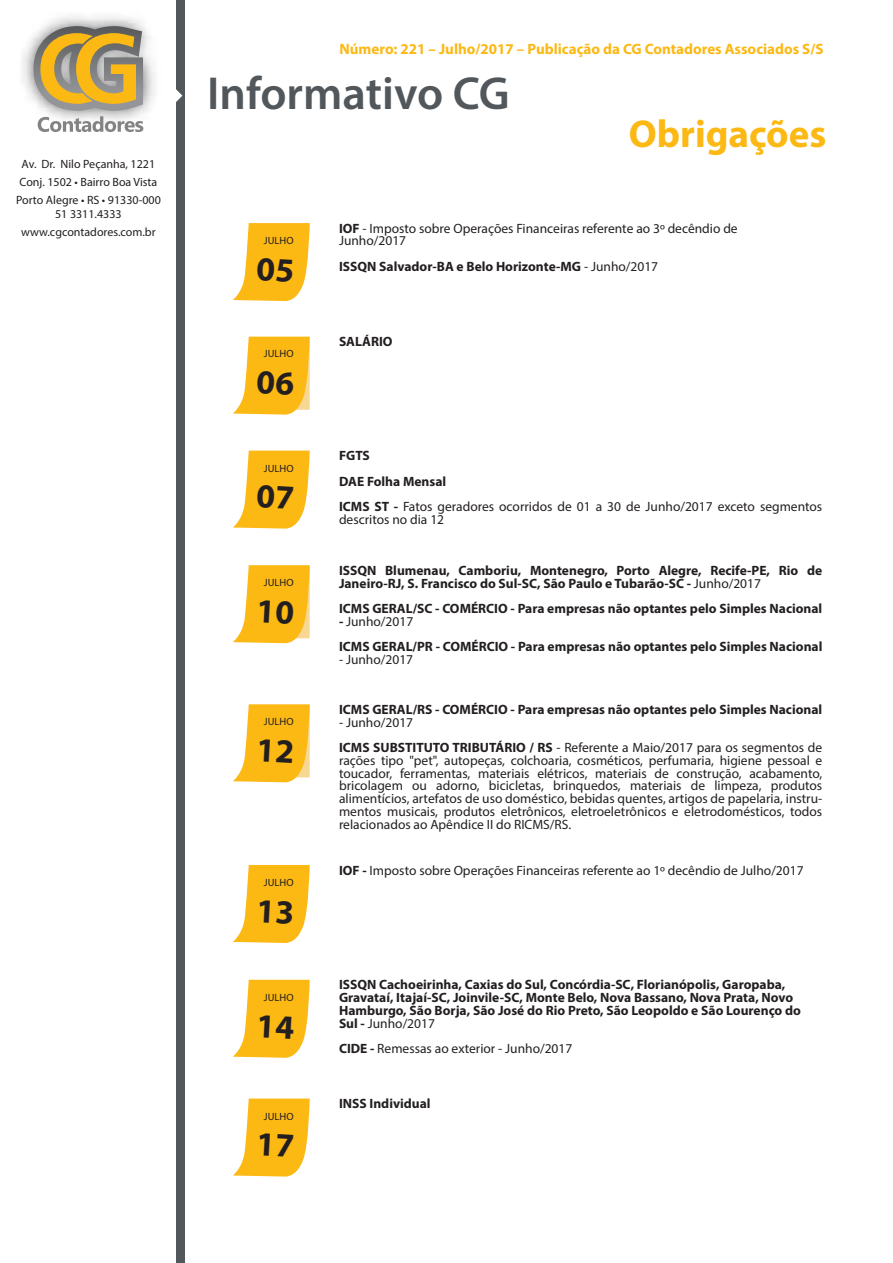
<style>
.page{position:relative;width:893px;height:1263px;background:#fff}
.page>*{position:absolute;margin:0;border:0;box-sizing:border-box;transform-origin:0 0}
.t1{font:600 46.5px "Myriad Pro";color:#52575b}
.t2{font:700 39px "Myriad Pro";color:#fcb813}
.t3{font:700 15px "Myriad Pro";color:#fcb813}
.t4{font:13.5px/12.8px "Myriad Pro";color:#231f20}
.t5{font:700 13.5px/12.8px "Myriad Pro";color:#231f20}
.t6{font:12px/18px "Myriad Pro";color:#231f20;text-align:center}
.t7{font:10.5px "Myriad Pro";color:#231f20}
.s1{font-weight:700}
.s2{font-weight:400}
</style>
<div class="page">
<img style="left:22px;top:16px;width:133px;height:114px">
<svg style="left:34px;top:26px;width:109px;height:106px;background:#bda978"></svg>
<div style="left:176px;top:0;width:9px;height:1263px;background:#52575b"></div>
<svg style="left:176px;top:89px;width:6px;height:13px"></svg>
<svg style="left:233px;top:337px;width:77px;height:78px"></svg>
<svg style="left:233px;top:223px;width:77px;height:78px"></svg>
<svg style="left:233px;top:451px;width:77px;height:78px"></svg>
<svg style="left:233px;top:865px;width:77px;height:78px"></svg>
<svg style="left:233px;top:980px;width:77px;height:78px"></svg>
<svg style="left:233px;top:1098px;width:77px;height:78px"></svg>
<svg style="left:233px;top:565px;width:77px;height:78px"></svg>
<svg style="left:233px;top:704px;width:77px;height:78px"></svg>
<p class="t6" style="left:16px;top:155px;width:146px">Av. Dr. Nilo Peçanha, 1221<br>Conj. 1502 • Bairro Boa Vista<br>Porto Alegre • RS • 91330-000</p>
<p class="t6" style="left:21px;top:205px;width:136px">51 3311.4333 www.cgcontadores.com.br</p>
<p class="t3" style="left:339px;top:39px;width:485px">Número: 221 – Julho/2017 – Publicação da CG Contadores Associados S/S</p>
<h1 class="t1" style="left:207px;top:64px;width:304px">Informativo CG</h1>
<h2 class="t2" style="left:629px;top:109px;width:199px">Obrigações</h2>
<p class="t7" style="left:264px;top:234px;width:31px">JULHO</p>
<p class="t7" style="left:264px;top:347px;width:31px">JULHO</p>
<p class="t7" style="left:264px;top:461px;width:31px">JULHO</p>
<p class="t7" style="left:264px;top:576px;width:31px">JULHO</p>
<p class="t7" style="left:264px;top:715px;width:31px">JULHO</p>
<p class="t7" style="left:264px;top:876px;width:31px">JULHO</p>
<p class="t7" style="left:264px;top:991px;width:31px">JULHO</p>
<p class="t7" style="left:264px;top:1109px;width:31px">JULHO</p>
<p class="t4" style="left:339px;top:222px;width:400px"><span class="s1">IOF</span> - Imposto sobre Operações Financeiras referente ao 3º decêndio de<br>Junho/2017</p>
<p class="t5" style="left:339px;top:260px;width:321px">ISSQN Salvador-BA e Belo Horizonte-MG <span class="s2">- Junho/2017</span></p>
<p class="t5" style="left:339px;top:335px;width:55px">SALÁRIO</p>
<p class="t4" style="left:339px;top:443px;width:485px;line-height:25.5px"><span class="s1">FGTS<br>DAE Folha Mensal<br>ICMS ST -</span> Fatos geradores ocorridos de 01 a 30 de Junho/2017 exceto segmentos</p>
<p class="t4" style="left:339px;top:513px;width:107px">descritos no dia 12</p>
<p class="t5" style="left:339px;top:563px;width:485px">ISSQN Blumenau, Camboriu, Montenegro, Porto Alegre, Recife-PE, Rio de<br>Janeiro-RJ, S. Francisco do Sul-SC, São Paulo e Tubarão-SC - <span class="s2">Junho/2017</span></p>
<p class="t5" style="left:339px;top:602px;width:485px">ICMS GERAL/SC - COMÉRCIO - Para empresas não optantes pelo Simples Nacional</p>
<p class="t5" style="left:339px;top:608px;width:485px;line-height:25.5px">- <span class="s2">Junho/2017<br></span>ICMS GERAL/PR - COMÉRCIO - Para empresas não optantes pelo Simples Nacional</p>
<p class="t4" style="left:339px;top:653px;width:76px">- Junho/2017</p>
<p class="t5" style="left:339px;top:702px;width:485px">ICMS GERAL/RS - COMÉRCIO - Para empresas não optantes pelo Simples Nacional</p>
<p class="t4" style="left:339px;top:709px;width:485px;line-height:25.5px">- Junho/2017<br><span class="s1">ICMS SUBSTITUTO TRIBUTÁRIO / RS</span> - Referente a Maio/2017 para os segmentos de</p>
<p class="t4" style="left:339px;top:754px;width:485px;text-align:justify">rações tipo "pet", autopeças, colchoaria, cosméticos, perfumaria, higiene pessoal e toucador, ferramentas, materiais elétricos, materiais de construção, acabamento, bricolagem ou adorno, bicicletas, brinquedos, materiais de limpeza, produtos alimentícios, artefatos de uso doméstico, bebidas quentes, artigos de papelaria, instru&shy;mentos musicais, produtos eletrônicos, eletroeletrônicos e eletrodomésticos, todos relacionados ao Apêndice II do RICMS/RS.</p>
<p class="t4" style="left:339px;top:863px;width:466px"><span class="s1">IOF -</span> Imposto sobre Operações Financeiras referente ao 1º decêndio de Julho/2017</p>
<p class="t5" style="left:339px;top:978px;width:463px">ISSQN Cachoeirinha, Caxias do Sul, Concórdia-SC, Florianópolis, Garopaba, Gravataí, Itajaí-SC, Joinvile-SC, Monte Belo, Nova Bassano, Nova Prata, Novo Hamburgo, São Borja, São José do Rio Preto, São Leopoldo e São Lourenço do Sul - <span class="s2">Junho/2017</span></p>
<p class="t4" style="left:339px;top:1042px;width:235px"><span class="s1">CIDE -</span> Remessas ao exterior - Junho/2017</p>
<p class="t5" style="left:339px;top:1097px;width:93px">INSS Individual</p>
</div>
